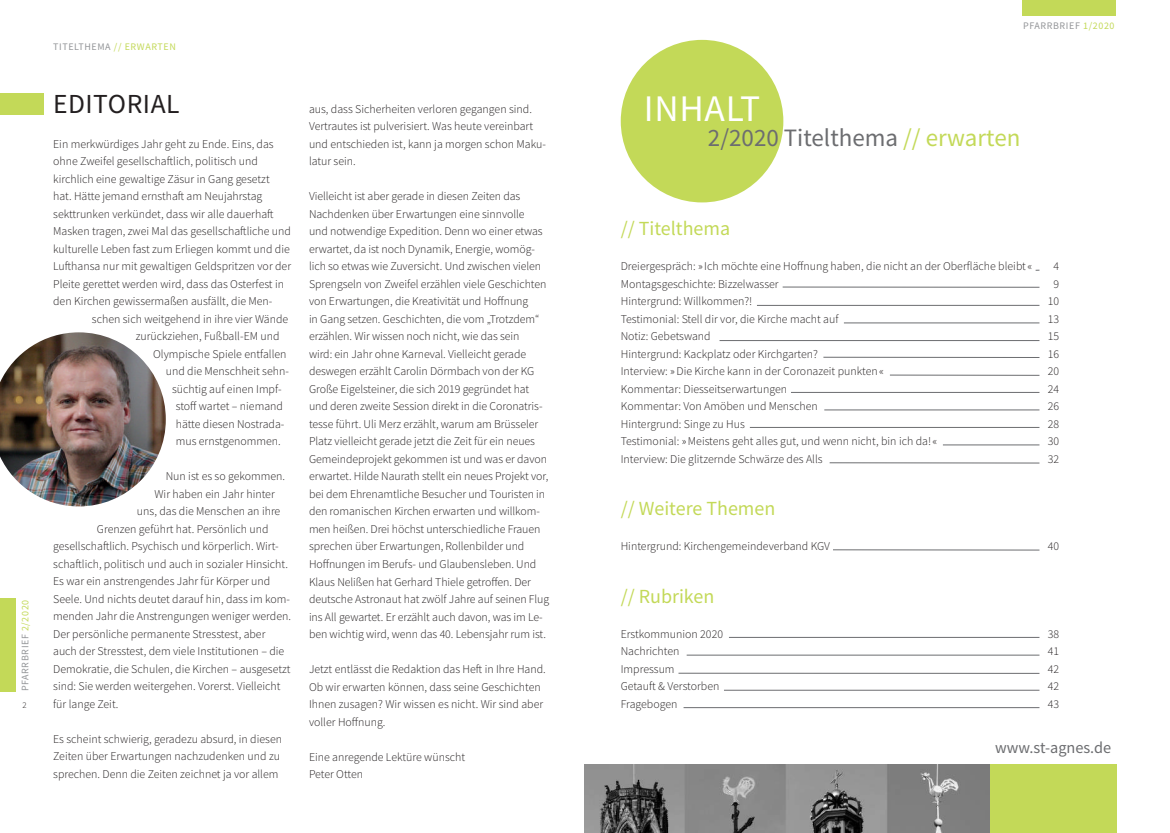
<style>
.page{position:relative;width:1170px;height:833px;background:#fff}
.page>*{position:absolute;margin:0;border:0;box-sizing:border-box;transform-origin:0 0}
.t1{font:37.5px "Source Sans Pro";letter-spacing:.02em;color:#fff}
.t2{font:27.5px "Source Sans Pro";letter-spacing:.02em;color:#231f20}
.t3{font:25px "Source Sans Pro";color:#6c6d70}
.t4{font:20px "Source Sans Pro";color:#c3d958}
.t5{font:16.25px "Source Sans Pro";color:#6c6d70}
.t6{font:300 11.88px/17.5px "Source Sans Pro";color:#231f20}
.t7{font:10px "Source Sans Pro";letter-spacing:.06em;color:#939598}
.t8{font:300 8.75px "Source Sans Pro";color:#231f20}
.s1{color:#c3d958}
</style>
<div class="page">
<div style="left:0;top:598px;width:16px;height:93px;background:#c3d958"></div>
<div style="left:0;top:93px;width:43px;height:22px;background:#c3d958"></div>
<div style="left:1021px;top:0;width:94px;height:16px;background:#c3d958"></div>
<img style="left:585px;top:764px;width:405px;height:69px">
<div style="left:990px;top:764px;width:126px;height:69px;background:#c3d958"></div>
<div style="left:620px;top:40px;width:163px;height:162px;background:#c3d958;border-radius:50%"></div>
<img style="left:0;top:332px;width:166px;height:174px">
<hr style="left:782px;top:287px;width:257px;height:1px;background:#6c6d70">
<hr style="left:756px;top:305px;width:283px;height:1px;background:#6c6d70">
<hr style="left:843px;top:323px;width:196px;height:1px;background:#6c6d70">
<hr style="left:889px;top:375px;width:150px;height:1px;background:#6c6d70">
<hr style="left:749px;top:427px;width:290px;height:1px;background:#6c6d70">
<hr style="left:678px;top:673px;width:361px;height:1px;background:#6c6d70">
<hr style="left:724px;top:690px;width:315px;height:1px;background:#6c6d70">
<hr style="left:729px;top:637px;width:310px;height:1px;background:#6c6d70">
<hr style="left:683px;top:707px;width:356px;height:1px;background:#6c6d70">
<hr style="left:791px;top:392px;width:248px;height:1px;background:#6c6d70">
<hr style="left:942px;top:445px;width:97px;height:1px;background:#6c6d70">
<hr style="left:686px;top:655px;width:353px;height:1px;background:#6c6d70">
<hr style="left:824px;top:410px;width:215px;height:1px;background:#6c6d70">
<hr style="left:832px;top:549px;width:207px;height:1px;background:#6c6d70">
<hr style="left:829px;top:462px;width:210px;height:1px;background:#6c6d70">
<hr style="left:719px;top:340px;width:320px;height:1px;background:#6c6d70">
<hr style="left:823px;top:357px;width:216px;height:1px;background:#6c6d70">
<p class="t7" style="left:19px;top:691px;width:93px;rotate:-90deg">PFARRBRIEF <span class="s1">2/2020</span></p>
<p class="t8" style="left:22px;top:699px;width:6px">2</p>
<p class="t7" style="left:53px;top:40px;width:124px">TITELTHEMA <span class="s1">// ERWARTEN</span></p>
<h2 class="t2" style="left:53px;top:86px;width:128px">EDITORIAL</h2>
<p class="t6" style="left:53px;top:135px;width:239px">Ein merkwürdiges Jahr geht zu Ende. Eins, das ohne Zweifel gesellschaftlich, politisch und kirchlich eine gewaltige Zäsur in Gang gesetzt hat. Hätte jemand ernsthaft am Neujahrstag sekttrunken verkündet, dass wir alle dauerhaft Masken tragen, zwei Mal das gesellschaftliche und kulturelle Leben fast zum Erliegen kommt und die Lufthansa nur mit gewaltigen Geldspritzen vor der Pleite gerettet werden wird, dass das Osterfest in den Kirchen gewissermaßen ausfällt, die Men-</p>
<p class="t6" style="left:92px;top:310px;width:198px">schen sich weitgehend in ihre vier Wände</p>
<p class="t6" style="left:136px;top:327px;width:145px">zurückziehen, Fußball-EM und</p>
<p class="t6" style="left:153px;top:345px;width:135px">Olympische Spiele entfallen</p>
<p class="t6" style="left:166px;top:362px;width:125px">und die Menschheit sehn-</p>
<p class="t6" style="left:172px;top:380px;width:111px">süchtig auf einen Impf-</p>
<p class="t6" style="left:176px;top:397px;width:109px">stoff wartet – niemand</p>
<p class="t6" style="left:176px;top:415px;width:110px">hätte diesen Nostrada-</p>
<p class="t6" style="left:176px;top:432px;width:107px">mus ernstgenommen.</p>
<p class="t6" style="left:166px;top:467px;width:121px">Nun ist es so gekommen.</p>
<p class="t6" style="left:154px;top:485px;width:122px">Wir haben ein Jahr hinter</p>
<p class="t6" style="left:137px;top:502px;width:145px">uns, das die Menschen an ihre</p>
<p class="t6" style="left:97px;top:520px;width:173px">Grenzen geführt hat. Persönlich und</p>
<p class="t6" style="left:53px;top:537px;width:227px">gesellschaftlich. Psychisch und körperlich. Wirt-</p>
<p class="t6" style="left:53px;top:555px;width:236px">schaftlich, politisch und auch in sozialer Hinsicht.</p>
<p class="t6" style="left:53px;top:572px;width:219px">Es war ein anstrengendes Jahr für Körper und</p>
<p class="t6" style="left:53px;top:590px;width:238px">Seele. Und nichts deutet darauf hin, dass im kom-</p>
<p class="t6" style="left:53px;top:607px;width:239px">menden Jahr die Anstrengungen weniger werden.</p>
<p class="t6" style="left:53px;top:625px;width:214px">Der persönliche permanente Stresstest, aber</p>
<p class="t6" style="left:53px;top:643px;width:233px">auch der Stresstest, dem viele Institutionen – die</p>
<p class="t6" style="left:53px;top:660px;width:239px">Demokratie, die Schulen, die Kirchen – ausgesetzt</p>
<p class="t6" style="left:53px;top:678px;width:229px">sind: Sie werden weitergehen. Vorerst. Vielleicht</p>
<p class="t6" style="left:53px;top:695px;width:67px">für lange Zeit.</p>
<p class="t6" style="left:53px;top:730px;width:230px">Es scheint schwierig, geradezu absurd, in diesen<br>Zeiten über Erwartungen nachzudenken und zu sprechen. Denn die Zeiten zeichnet ja vor allem</p>
<p class="t6" style="left:309px;top:100px;width:238px">aus, dass Sicherheiten verloren gegangen sind.<br>Vertrautes ist pulverisiert. Was heute vereinbart und entschieden ist, kann ja morgen schon Maku&shy;latur sein.</p>
<p class="t6" style="left:309px;top:188px;width:242px">Vielleicht ist aber gerade in diesen Zeiten das Nachdenken über Erwartungen eine sinnvolle<br>und notwendige Expedition. Denn wo einer etwas erwartet, da ist noch Dynamik, Energie, womög&shy;lich so etwas wie Zuversicht. Und zwischen vielen Sprengseln von Zweifel erzählen viele Geschichten von Erwartungen, die Kreativität und Hoffnung<br>in Gang setzen. Geschichten, die vom „Trotzdem“ erzählen. Wir wissen noch nicht, wie das sein<br>wird: ein Jahr ohne Karneval. Vielleicht gerade deswegen erzählt Carolin Dörmbach von der KG Große Eigelsteiner, die sich 2019 gegründet hat und deren zweite Session direkt in die Coronatris&shy;tesse führt. Uli Merz erzählt, warum am Brüsseler Platz vielleicht gerade jetzt die Zeit für ein neues Gemeindeprojekt gekommen ist und was er davon erwartet. Hilde Naurath stellt ein neues Projekt vor, bei dem Ehrenamtliche Besucher und Touristen in den romanischen Kirchen erwarten und willkom&shy;men heißen. Drei höchst unterschiedliche Frauen sprechen über Erwartungen, Rollenbilder und Hoffnungen im Berufs- und Glaubensleben. Und Klaus Nelißen hat Gerhard Thiele getroffen. Der deutsche Astronaut hat zwölf Jahre auf seinen Flug ins All gewartet. Er erzählt auch davon, was im Le&shy;ben wichtig wird, wenn das 40. Lebensjahr rum ist.</p>
<p class="t6" style="left:309px;top:660px;width:238px">Jetzt entlässt die Redaktion das Heft in Ihre Hand.<br>Ob wir erwarten können, dass seine Geschichten Ihnen zusagen? Wir wissen es nicht. Wir sind aber voller Hoffnung.</p>
<p class="t6" style="left:309px;top:748px;width:158px">Eine anregende Lektüre wünscht<br>Peter Otten</p>
<p class="t7" style="left:1022px;top:19px;width:93px">PFARRBRIEF <span class="s1">1/2020</span></p>
<h1 class="t1" style="left:643px;top:84px;width:118px">INHALT</h1>
<h3 class="t3" style="left:708px;top:122px;width:314px">2/2020 Titelthema <span class="s1">// erwarten</span></h3>
<h3 class="t4" style="left:620px;top:216px;width:111px">// Titelthema</h3>
<p class="t6" style="left:620px;top:257px;width:413px">Dreiergespräch: »Ich möchte eine Hoffnung haben, die nicht an der Oberfläche bleibt« Montagsgeschichte: Bizzelwasser<br>Hintergrund: Willkommen?!<br>Testimonial: Stell dir vor, die Kirche macht auf<br>Notiz: Gebetswand<br>Hintergrund: Kackplatz oder Kirchgarten?<br>Interview: »Die Kirche kann in der Coronazeit punkten«<br>Kommentar: Diesseitserwartungen<br>Kommentar: Von Amöben und Menschen<br>Hintergrund: Singe zu Hus<br>Testimonial: »Meistens geht alles gut, und wenn nicht, bin ich da!«<br>Interview: Die glitzernde Schwärze des Alls</p>
<h3 class="t4" style="left:620px;top:496px;width:156px">// Weitere Themen</h3>
<p class="t6" style="left:620px;top:537px;width:211px">Hintergrund: Kirchengemeindeverband KGV</p>
<h3 class="t4" style="left:620px;top:583px;width:95px">// Rubriken</h3>
<p class="t6" style="left:620px;top:625px;width:104px">Erstkommunion 2020<br>Nachrichten<br>Impressum<br>Getauft &amp; Verstorben<br>Fragebogen</p>
<p class="t6" style="left:1047px;top:257px;width:13px;text-align:center">4<br>9<br>10<br>13<br>15<br>16<br>20<br>24<br>26<br>28<br>30<br>32</p>
<p class="t6" style="left:1047px;top:537px;width:13px">40</p>
<p class="t6" style="left:1047px;top:625px;width:13px;text-align:justify">38<br>41<br>42<br>42<br>43</p>
<h3 class="t5" style="left:995px;top:737px;width:118px">www.st-agnes.de</h3>
</div>
